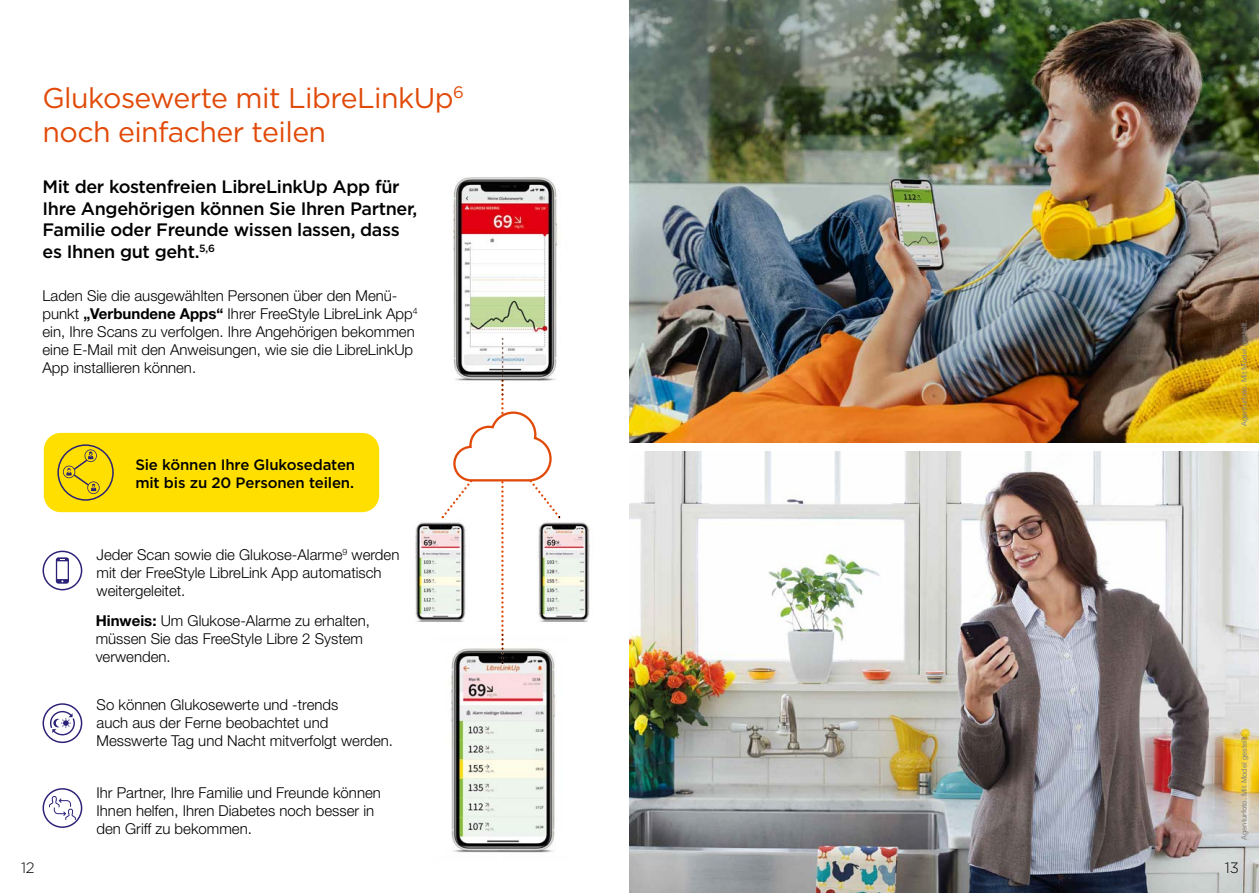
<style>
.page{position:relative;width:1259px;height:893px;background:#fff}
.page>*{position:absolute;margin:0;border:0;box-sizing:border-box;transform-origin:0 0}
.t1{font:28.5px/34.2px "Gotham";letter-spacing:-.02em;color:#e14a09}
.t2{font:500 18px/21.6px "Gotham";letter-spacing:-.02em;color:#000}
.t3{font:300 15px/18px "Helvetica Neue LT Pro";color:#000}
.t4{font:500 15px/18px "Gotham";letter-spacing:-.01em;color:#000}
.t5{font:300 15px "Gotham";color:#000}
.t6{font:7.5px "Helvetica Neue LT Pro";color:#878786}
.s1{font-weight:700}
</style>
<div class="page">
<img style="left:629px;top:0;width:630px;height:893px">
<svg style="left:43px;top:551px;width:39px;height:39px"></svg>
<svg style="left:43px;top:703px;width:39px;height:40px"></svg>
<svg style="left:43px;top:788px;width:39px;height:40px"></svg>
<div style="left:44px;top:433px;width:335px;height:79px;background:#ffdf00;border-radius:17px"></div>
<svg style="left:57px;top:444px;width:57px;height:57px"></svg>
<div style="left:629px;top:443px;width:630px;height:7px;background:#fff"></div>
<img style="left:453px;top:177px;width:105px;height:161px">
<img style="left:451px;top:664px;width:104px;height:189px">
<img style="left:415px;top:522px;width:26px;height:100px">
<img style="left:560px;top:516px;width:30px;height:107px">
<svg style="left:441px;top:338px;width:119px;height:326px"></svg>
<h1 class="t1" style="left:43px;top:80px;width:423px">Glukosewerte mit LibreLinkUp<sup>6 </sup>noch einfacher teilen</h1>
<p class="t2" style="left:43px;top:176px;width:376px">Mit der kostenfreien LibreLinkUp App für Ihre Angehörigen können Sie Ihren Partner, Familie oder Freunde wissen lassen, dass es Ihnen gut geht.<sup>5,6</sup></p>
<p class="t3" style="left:43px;top:287px;width:376px">Laden Sie die ausgewählten Personen über den Menü&shy;punkt <span class="s1">„Verbundene Apps“</span> Ihrer FreeStyle LibreLink App<sup>4 </sup>ein, Ihre Scans zu verfolgen. Ihre Angehörigen bekommen eine E-Mail mit den Anweisungen, wie sie die LibreLinkUp App installieren können.</p>
<p class="t4" style="left:135px;top:455px;width:221px">Sie können Ihre Glukosedaten mit bis zu 20 Personen teilen.</p>
<p class="t3" style="left:97px;top:545px;width:304px">Jeder Scan sowie die Glukose-Alarme<sup>9</sup> werden mit der FreeStyle LibreLink App automatisch weitergeleitet.</p>
<p class="t3" style="left:96px;top:612px;width:276px"><span class="s1">Hinweis:</span> Um Glukose-Alarme zu erhalten, müssen Sie das FreeStyle Libre 2 System verwenden.</p>
<p class="t3" style="left:97px;top:695px;width:298px">So können Glukosewerte und -trends<br>auch aus der Ferne beobachtet und<br>Messwerte Tag und Nacht mitverfolgt werden.</p>
<p class="t3" style="left:97px;top:783px;width:286px">Ihr Partner, Ihre Familie und Freunde können<br>Ihnen helfen, Ihren Diabetes noch besser in den Griff zu bekommen.</p>
<p class="t6" style="left:1239px;top:426px;width:107px;rotate:-90deg">Agenturfoto. Mit Model gestellt.</p>
<p class="t6" style="left:1239px;top:840px;width:107px;rotate:-90deg">Agenturfoto. Mit Model gestellt.</p>
<p class="t5" style="left:21px;top:858px;width:15px">12</p>
<p class="t5" style="left:1225px;top:858px;width:15px">13</p>
</div>
